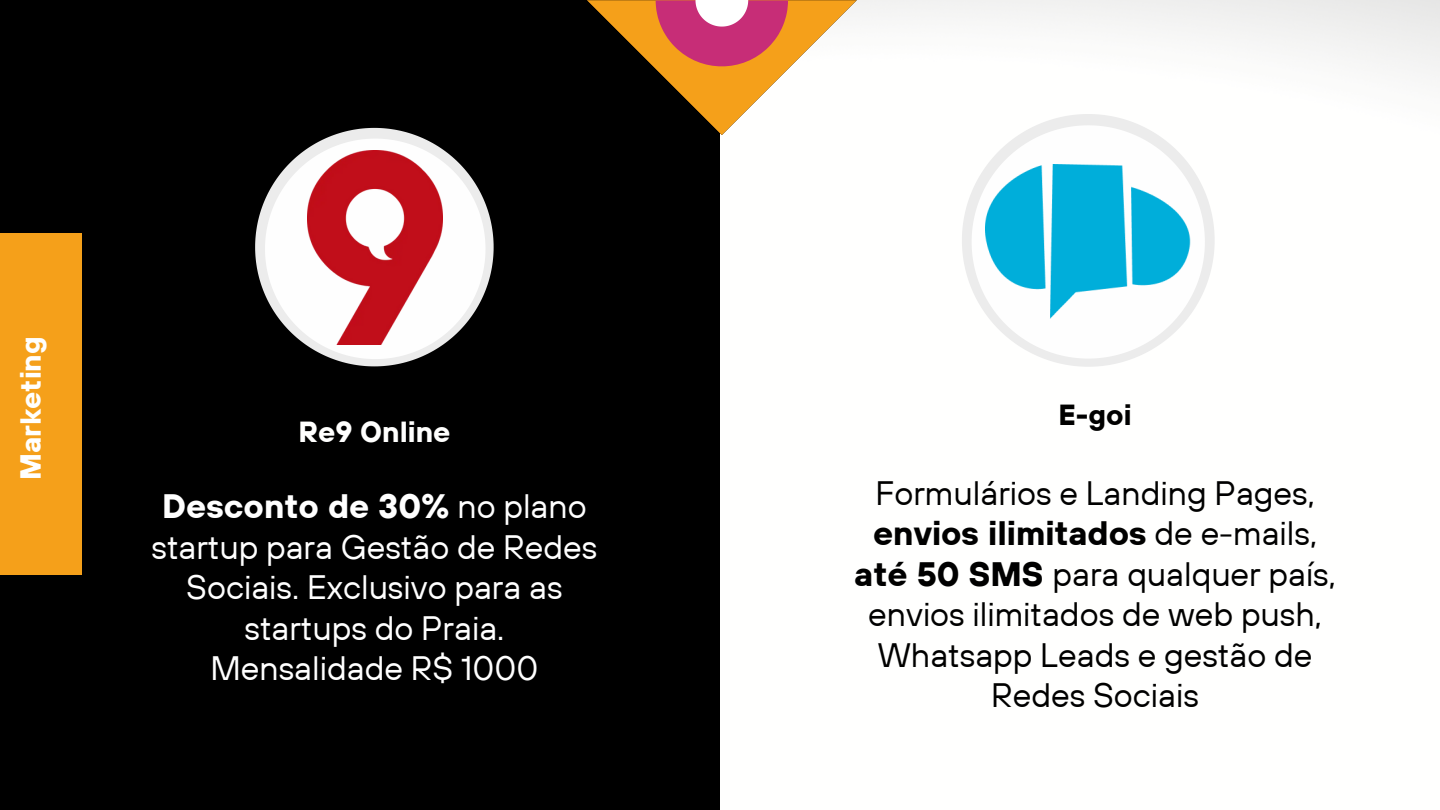
<style>
.page{position:relative;width:1440px;height:810px;background:#fff}
.page>*{position:absolute;margin:0;border:0;box-sizing:border-box;transform-origin:0 0}
.t1{font:33.8px/40.5px "TT Hoves";color:#000;text-align:center}
.t2{font:33.8px/40.5px "TT Hoves";color:#fff;text-align:center}
.t3{font:700 29px "TT Hoves";color:#fffffe}
.t4{font:700 29px "TT Hoves";color:#000}
.s1{font-weight:700}
</style>
<div class="page">
<img style="left:719px;top:0;width:721px;height:810px">
<div style="left:0;top:0;width:719px;height:810px;background:#000"></div>
<div style="left:0;top:233px;width:82px;height:342px;background:#f5a01a"></div>
<svg style="left:255px;top:128px;width:239px;height:238px"></svg>
<svg style="left:265px;top:139px;width:221px;height:220px;fill:#fefefe"></svg>
<img style="left:308px;top:150px;width:135px;height:194px">
<svg style="left:962px;top:114px;width:253px;height:253px"></svg>
<svg style="left:972px;top:125px;width:233px;height:234px"></svg>
<img style="left:986px;top:165px;width:210px;height:154px">
<svg style="left:587px;top:0;width:270px;height:135px"></svg>
<p class="t3" style="left:12px;top:480px;width:145px;rotate:-90deg">Marketing</p>
<p class="t3" style="left:298px;top:413px;width:154px">Re9 Online</p>
<p class="t2" style="left:151px;top:485px;width:447px"><span class="s1">Desconto de 30%</span> no plano startup para Gestão de Redes<br>Sociais. Exclusivo para as startups do Praia.<br>Mensalidade R$ 1000</p>
<p class="t4" style="left:1059px;top:396px;width:75px">E-goi</p>
<p class="t1" style="left:854px;top:472px;width:483px">Formulários e Landing Pages, <span class="s1">envios ilimitados</span> de e-mails, <span class="s1">até 50 SMS</span> para qualquer país, envios ilimitados de web push,<br>Whatsapp Leads e gestão de<br>Redes Sociais</p>
</div>
